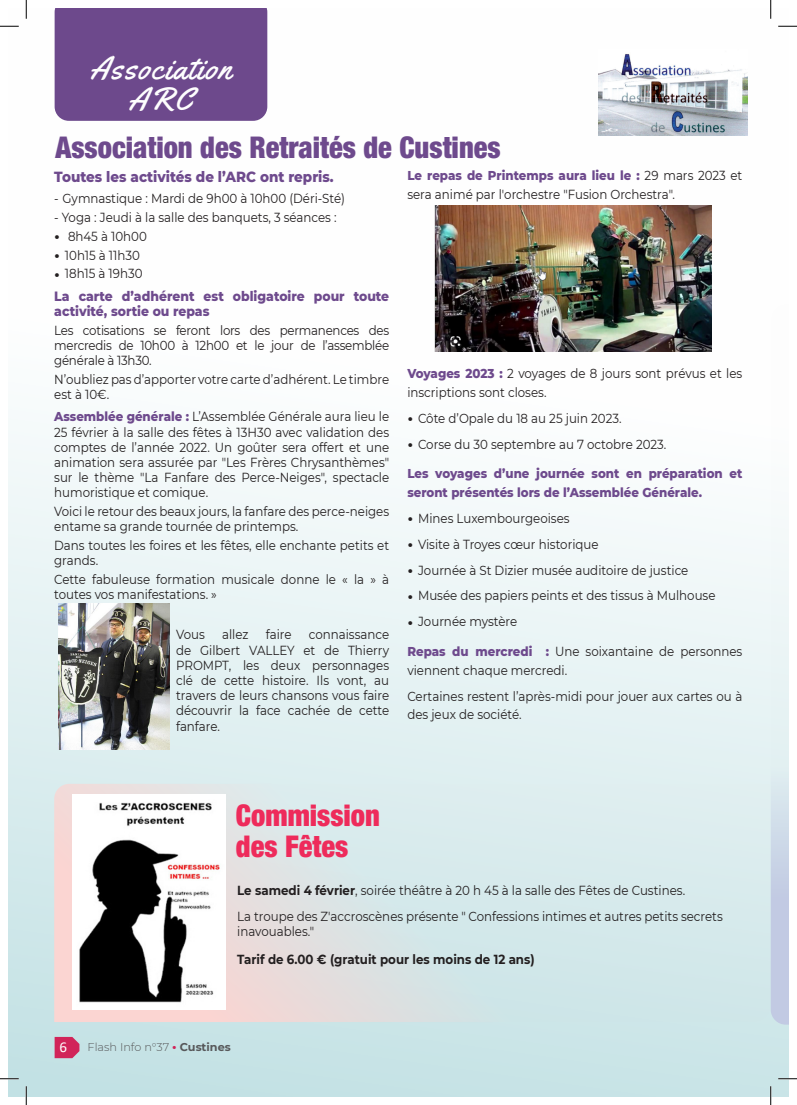
<style>
.page{position:relative;width:797px;height:1105px;background:#fff}
.page>*{position:absolute;margin:0;border:0;box-sizing:border-box;transform-origin:0 0}
.t1{font:32.5px/31.2px "Yellowtail";letter-spacing:.05em;color:#fff;text-align:center}
.t2{font:900 condensed 30px "Helvetica Neue";color:#6e4a8d;scale:.95 1}
.t3{font:900 condensed 30px/31.2px "Helvetica Neue";color:#ee2b5b;scale:.95 1}
.t4{font:800 15px "Montserrat";color:#6e4a8d;scale:.9 1}
.t5{font:15px "Calibri";color:#fff}
.t6{font:800 13.75px/15.2px "Montserrat";color:#6e4a8d;scale:.9 1}
.t7{font:13.12px/15.2px "Montserrat";color:#231f20;scale:.9 1}
.t8{font:800 13.12px/18.8px "Montserrat";color:#6e4a8d;scale:.9 1}
.t9{font:700 13.12px "Montserrat";color:#231f20;scale:.9 1}
.t10{font:300 11.25px "Montserrat";color:#57585a}
.s1{font-weight:600;font-size:17.5px}
.s2{font-weight:800;color:#6e4a8d}
.s3{font-weight:700}
.s4{font-weight:700;font-size:12.5px;color:#d12459}
</style>
<div class="page">
<div style="left:9px;top:9px;width:779px;height:1087px;background:linear-gradient(to bottom,#fff,#c9e4e7)"></div>
<svg style="left:54px;top:784px;width:716px;height:238px;background:#dbe6e7"></svg>
<svg style="left:770px;top:304px;width:18px;height:721px"></svg>
<img style="left:598px;top:50px;width:149px;height:86px">
<div style="left:55px;top:9px;width:212px;height:112px;background:#6d498c"></div>
<img style="left:58px;top:603px;width:111px;height:146px">
<img style="left:435px;top:206px;width:276px;height:145px">
<img style="left:73px;top:794px;width:153px;height:216px">
<svg style="left:55px;top:1037px;width:24px;height:21px"></svg>
<svg style="left:0;top:25px;width:19px;height:2px"></svg>
<svg style="left:778px;top:25px;width:19px;height:2px"></svg>
<svg style="left:0;top:1078px;width:19px;height:1px"></svg>
<svg style="left:778px;top:1078px;width:19px;height:1px"></svg>
<svg style="left:25px;top:0;width:2px;height:19px"></svg>
<svg style="left:25px;top:1086px;width:2px;height:19px"></svg>
<svg style="left:770px;top:0;width:1px;height:19px"></svg>
<svg style="left:770px;top:1086px;width:1px;height:19px"></svg>
<h1 class="t1" style="left:90px;top:52px;width:143px">Association<br>ARC</h1>
<h2 class="t2" style="left:55px;top:129px;width:470px">Association des Retraités de Custines</h2>
<p class="t4" style="left:54px;top:165px;width:312px">Toutes les activités de l’ARC ont repris.</p>
<p class="t7" style="left:54px;top:191px;width:325px">- Gymnastique : Mardi de 9h00 à 10h00 (Déri-Sté)</p>
<p class="t7" style="left:54px;top:209px;width:315px">- Yoga : Jeudi à la salle des banquets, 3 séances :</p>
<p class="t7" style="left:54px;top:228px;width:104px"><span class="s1">•</span> 8h45 à 10h00</p>
<p class="t7" style="left:54px;top:247px;width:97px"><span class="s1">•</span> 10h15 à 11h30</p>
<p class="t7" style="left:54px;top:266px;width:100px"><span class="s1">•</span> 18h15 à 19h30</p>
<p class="t6" style="left:54px;top:287px;width:374px">La carte d’adhérent est obligatoire pour toute activité, sortie ou repas</p>
<p class="t7" style="left:54px;top:322px;width:374px;text-align:justify">Les cotisations se feront lors des permanences des mercredis de 10h00 à 12h00 et le jour de l’assemblée générale à 13h30.</p>
<p class="t7" style="left:54px;top:371px;width:374px">N’oubliez pas d’apporter votre carte d’adhérent. Le timbre est à 10€.</p>
<p class="t7" style="left:54px;top:409px;width:374px;text-align:justify"><span class="s2">Assemblée générale :</span> L’Assemblée Générale aura lieu le 25 février à la salle des fêtes à 13H30 avec validation des comptes de l’année 2022. Un goûter sera offert et une animation sera assurée par "Les Frères Chrysanthèmes" sur le thème "La Fanfare des Perce-Neiges", spectacle humoristique et comique.</p>
<p class="t7" style="left:54px;top:503px;width:374px">Voici le retour des beaux jours, la fanfare des perce-neiges entame sa grande tournée de printemps.</p>
<p class="t7" style="left:54px;top:537px;width:374px">Dans toutes les foires et les fêtes, elle enchante petits et grands.</p>
<p class="t7" style="left:54px;top:571px;width:374px">Cette fabuleuse formation musicale donne le « la » à toutes vos manifestations. »</p>
<p class="t7" style="left:176px;top:627px;width:33px">Vous</p>
<p class="t7" style="left:222px;top:627px;width:31px">allez</p>
<p class="t7" style="left:266px;top:627px;width:30px">faire</p>
<p class="t7" style="left:176px;top:627px;width:238px;text-align:justify;text-indent:133px">connaissance de Gilbert VALLEY et de Thierry PROMPT, les deux personnages clé de cette histoire. Ils vont, au travers de leurs chansons vous faire découvrir la face cachée de cette fanfare.</p>
<p class="t7" style="left:407px;top:165px;width:374px;line-height:18.8px"><span class="s2">Le repas de Printemps aura lieu le :</span> 29 mars 2023 et sera animé par l'orchestre "Fusion Orchestra".</p>
<p class="t7" style="left:407px;top:364px;width:374px;line-height:18.8px"><span class="s2">Voyages 2023 :</span> 2 voyages de 8 jours sont prévus et les inscriptions sont closes.</p>
<p class="t7" style="left:407px;top:410px;width:239px"><span class="s1">•</span> Côte d’Opale du 18 au 25 juin 2023.</p>
<p class="t7" style="left:407px;top:436px;width:289px"><span class="s1">•</span> Corse du 30 septembre au 7 octobre 2023.</p>
<p class="t8" style="left:407px;top:463px;width:374px">Les voyages d’une journée sont en préparation et seront présentés lors de l’Assemblée Générale.</p>
<p class="t7" style="left:407px;top:510px;width:182px"><span class="s1">•</span> Mines Luxembourgeoises</p>
<p class="t7" style="left:407px;top:536px;width:214px"><span class="s1">•</span> Visite à Troyes cœur historique</p>
<p class="t7" style="left:407px;top:562px;width:314px"><span class="s1">•</span> Journée à St Dizier musée auditoire de justice</p>
<p class="t7" style="left:407px;top:588px;width:344px"><span class="s1">•</span> Musée des papiers peints et des tissus à Mulhouse</p>
<p class="t7" style="left:407px;top:614px;width:124px"><span class="s1">•</span> Journée mystère</p>
<p class="t7" style="left:407px;top:641px;width:374px;line-height:18.8px"><span class="s2">Repas du mercredi :</span> Une soixantaine de personnes viennent chaque mercredi.</p>
<p class="t7" style="left:407px;top:686px;width:374px;line-height:18.8px">Certaines restent l’après-midi pour jouer aux cartes ou à des jeux de société.</p>
<h2 class="t3" style="left:236px;top:799px;width:153px">Commission des Fêtes</h2>
<p class="t7" style="left:237px;top:877px;width:541px;line-height:25.6px"><span class="s3">Le samedi 4 février</span>, soirée théâtre à 20 h 45 à la salle des Fêtes de Custines.<br>La troupe des Z'accroscènes présente " Confessions intimes et autres petits secrets</p>
<p class="t7" style="left:237px;top:923px;width:87px">inavouables."</p>
<p class="t9" style="left:237px;top:950px;width:332px">Tarif de 6.00 € (gratuit pour les moins de 12 ans)</p>
<p class="t5" style="left:60px;top:1036px;width:9px">6</p>
<p class="t10" style="left:88px;top:1039px;width:145px">Flash Info n°37 <span class="s4">•</span> <span class="s3">Custines</span></p>
</div>
